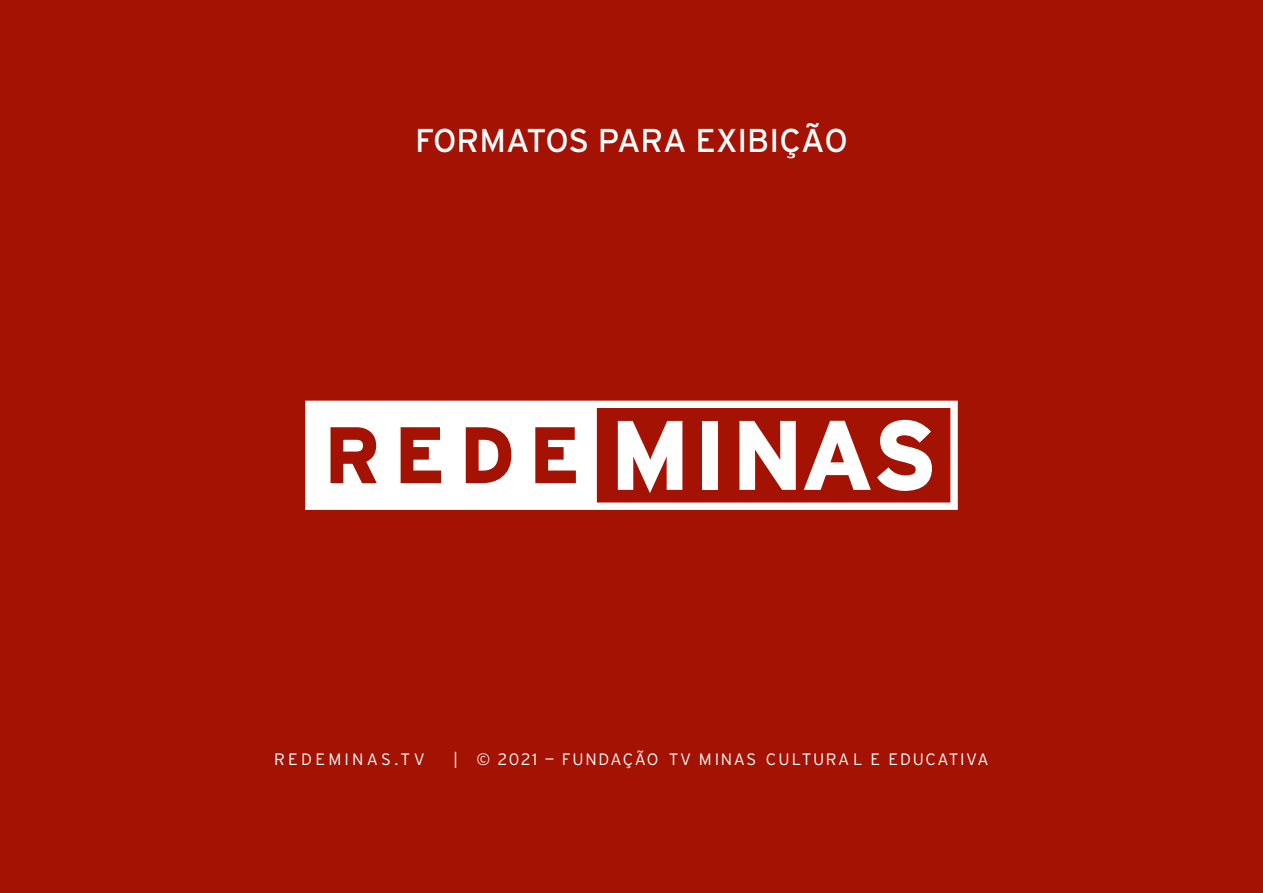
<style>
.page{position:relative;width:1263px;height:893px;background:#a31202}
.page>*{position:absolute;margin:0;border:0;box-sizing:border-box;transform-origin:0 0}
.t1{font:33px "Interstate";color:#fff}
.t2{font:300 16.5px "Interstate";letter-spacing:.105em;color:#fff}
.t3{font:300 16.5px "Interstate";letter-spacing:.195em;color:#fff}
</style>
<div class="page">
<svg style="left:305px;top:401px;width:653px;height:109px;fill:#fff"></svg>
<svg style="left:804px;top:421px;width:67px;height:69px"></svg>
<h1 class="t1" style="left:415px;top:122px;width:434px">FORMATOS PARA EXIBIÇÃO</h1>
<p class="t3" style="left:274px;top:750px;width:152px">REDEMINAS.TV</p>
<p class="t2" style="left:453px;top:750px;width:537px">| © 2021 — FUNDAÇÃO TV MINAS CULTURA L E EDUCATIVA</p>
</div>
